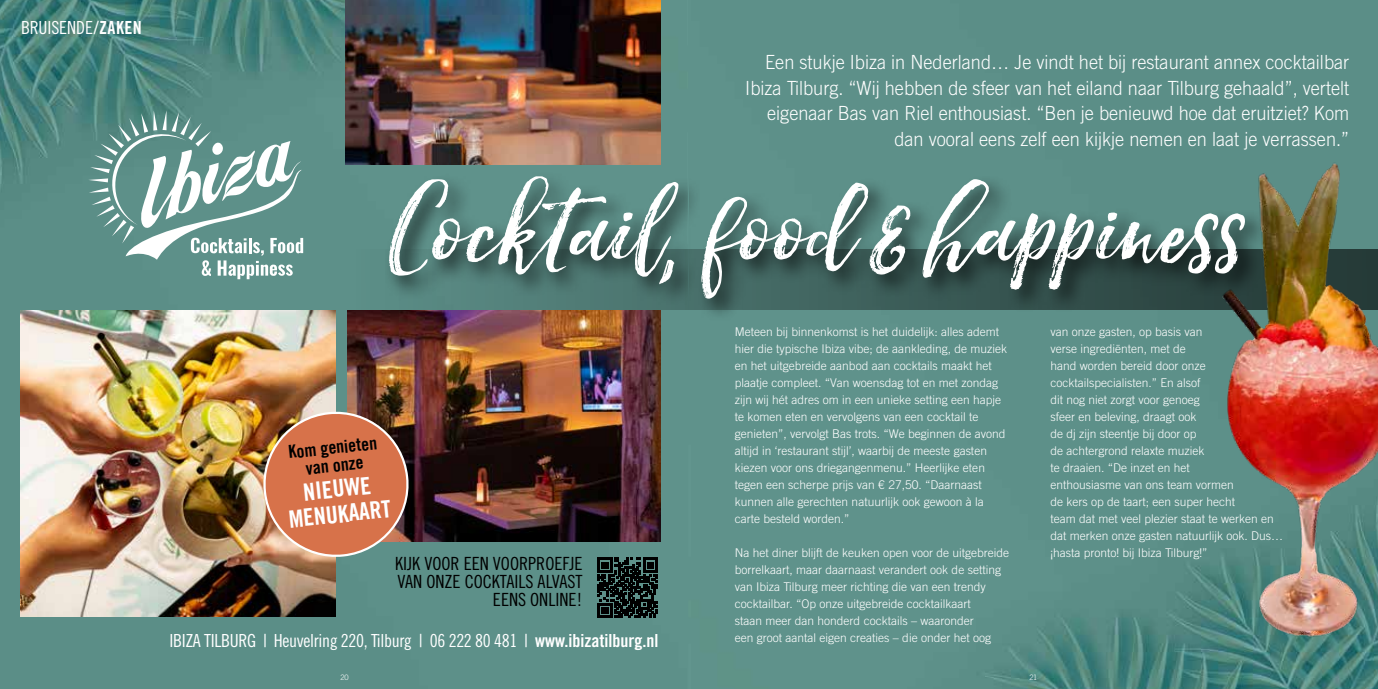
<style>
.page{position:relative;width:1378px;height:689px;background:#fff}
.page>*{position:absolute;margin:0;border:0;box-sizing:border-box;transform-origin:0 0}
.t1{font:italic 140.25px "Hello Sunshine";letter-spacing:.01em;color:#fff}
.t2{font:24px/25.5px "Trade Gothic LT Std Bd Cn 20";color:#fff;text-align:center}
.t3{font:300 19.5px/25.5px "Trade Gothic LT Std";color:#fff;text-align:right;scale:.93 1}
.t4{font:18.15px/18.1px "Trade Gothic LT Std Cn 18";color:#000;text-align:right}
.t5{font:18px "Trade Gothic LT Std Cn 18";letter-spacing:-.02em;color:#fff}
.t6{font:18px/18px "Trade Gothic LT Std Bd Cn 20";color:#000;text-align:center}
.t7{font:300 12px/17px "Trade Gothic LT Std";color:#fff}
.t8{font:300 7.5px "Trade Gothic LT Std";color:#fff}
.s1{font-family:"Trade Gothic LT Std Bd Cn 20"}
</style>
<div class="page">
<img style="left:0;top:0;width:1378px;height:689px">
<div style="left:220px;top:249px;width:469px;height:61px;background:#5d9089"></div>
<svg style="left:598px;top:558px;width:59px;height:59px"></svg>
<div style="left:384px;top:171px;width:305px;height:152px;background:#000;opacity:.75"></div>
<svg style="left:88px;top:110px;width:215px;height:169px"></svg>
<img style="left:348px;top:310px;width:312px;height:232px">
<img style="left:345px;top:0;width:315px;height:165px">
<img style="left:20px;top:310px;width:316px;height:307px">
<img style="left:261px;top:409px;width:150px;height:150px">
<img style="left:689px;top:0;width:1px;height:689px">
<div style="left:689px;top:171px;width:580px;height:152px;background:#000;opacity:.75"></div>
<img style="left:1137px;top:112px;width:241px;height:545px">
<h3 class="t5" style="left:21px;top:17px;width:122px">BRUISENDE/<span class="s1">ZAKEN</span></h3>
<p class="t3" style="left:745px;top:49px;width:651px">Een stukje Ibiza in Nederland… Je vindt het bij restaurant annex cocktailbar Ibiza Tilburg. “Wij hebben de sfeer van het eiland naar Tilburg gehaald”, vertelt eigenaar Bas van Riel enthousiast. “Ben je benieuwd hoe dat eruitziet? Kom dan vooral eens zelf een kijkje nemen en laat je verrassen.”</p>
<h1 class="t1" style="left:391px;top:150px;width:849px">Cocktail, food &amp; happiness</h1>
<h3 class="t6" style="left:288px;top:443px;width:90px;rotate:-6deg">Kom genieten van onze</h3>
<h2 class="t2" style="left:285px;top:481px;width:104px;rotate:-6deg">NIEUWE<br>MENUKAART</h2>
<h3 class="t4" style="left:395px;top:554px;width:189px">KIJK VOOR EEN VOORPROEFJE<br>VAN ONZE COCKTAILS ALVAST<br>EENS ONLINE!</h3>
<h3 class="t5" style="left:169px;top:629px;width:490px">IBIZA TILBURG | Heuvelring 220, Tilburg | 06 222 80 481 | <span class="s1">www.ibizatilburg.nl</span></h3>
<p class="t7" style="left:735px;top:323px;width:274px">Meteen bij binnenkomst is het duidelijk: alles ademt hier die typische Ibiza vibe; de aankleding, de muziek en het uitgebreide aanbod aan cocktails maakt het plaatje compleet. “Van woensdag tot en met zondag zijn wij hét adres om in een unieke setting een hapje te komen eten en vervolgens van een cocktail te genieten”, vervolgt Bas trots. “We beginnen de avond altijd in ‘restaurant stijl’, waarbij de meeste gasten kiezen voor ons driegangenmenu.” Heerlijke eten tegen een scherpe prijs van € 27,50. “Daarnaast kunnen alle gerechten natuurlijk ook gewoon à la carte besteld worden.”</p>
<p class="t7" style="left:735px;top:544px;width:276px">Na het diner blijft de keuken open voor de uitgebreide borrelkaart, maar daarnaast verandert ook de setting van Ibiza Tilburg meer richting die van een trendy cocktailbar. “Op onze uitgebreide cocktailkaart<br>staan meer dan honderd cocktails – waaronder<br>een groot aantal eigen creaties – die onder het oog</p>
<p class="t8" style="left:340px;top:672px;width:10px">20</p>
<p class="t8" style="left:1029px;top:672px;width:9px">21</p>
<p class="t7" style="left:1050px;top:323px;width:234px">van onze gasten, op basis van<br>verse ingrediënten, met de<br>hand worden bereid door onze cocktailspecialisten.” En alsof<br>dit nog niet zorgt voor genoeg<br>sfeer en beleving, draagt ook<br>de dj zijn steentje bij door op<br>de achtergrond relaxte muziek<br>te draaien. “De inzet en het<br>enthousiasme van ons team vormen<br>de kers op de taart; een super hecht<br>team dat met veel plezier staat te werken en dat merken onze gasten natuurlijk ook. Dus… ¡hasta pronto! bij Ibiza Tilburg!”</p>
</div>
